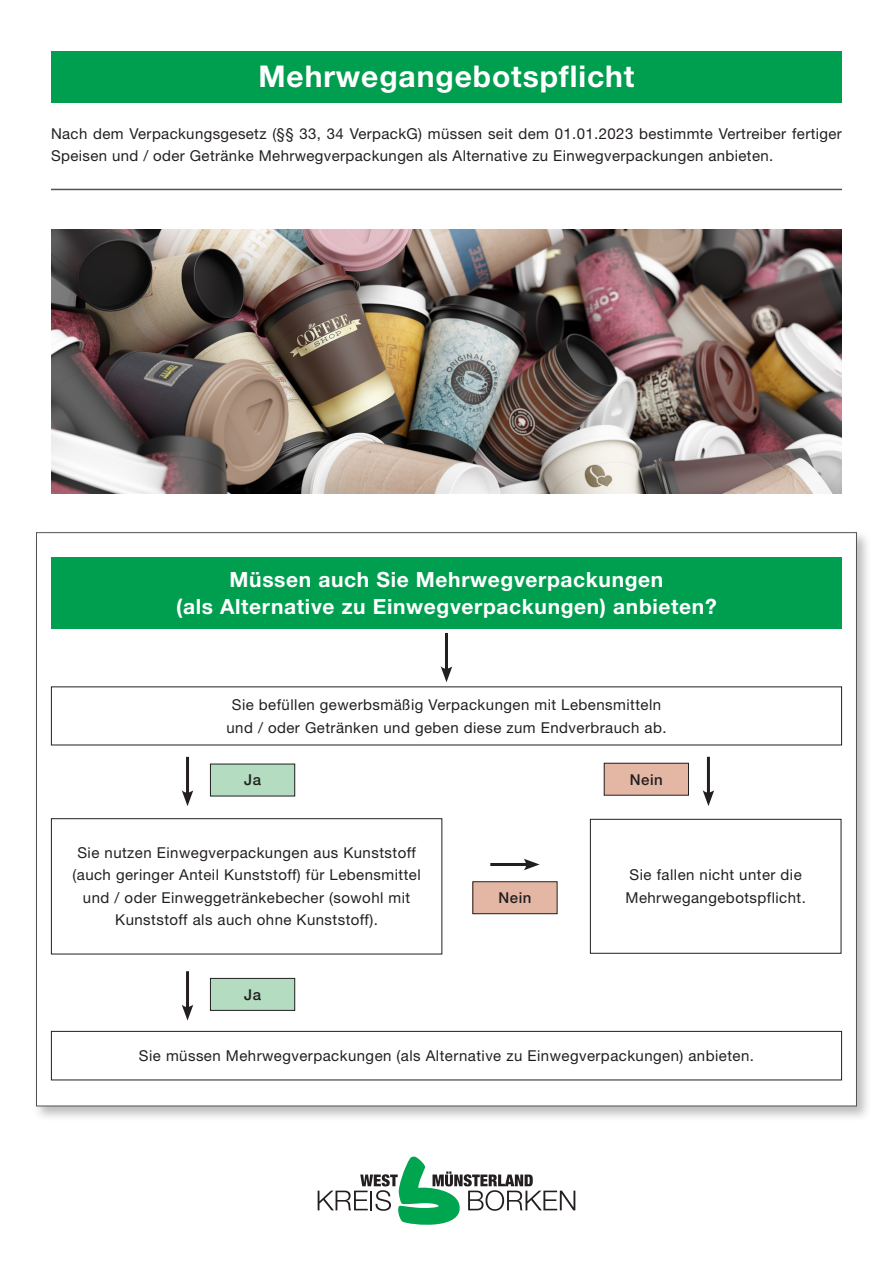
<style>
.page{position:relative;width:893px;height:1263px;background:#fff}
.page>*{position:absolute;margin:0;border:0;box-sizing:border-box;transform-origin:0 0}
.t1{font:700 30px "Helvetica Neue LT Std";letter-spacing:.03em;color:#fff}
.t2{font:700 21px "Helvetica Neue LT Std";letter-spacing:.03em;color:#fff}
.t3{font:15px/22.5px "Helvetica Neue LT Std";letter-spacing:.03em;color:#231f20}
.t4{font:500 15px "Helvetica Neue LT Std";letter-spacing:.03em;color:#231f20}
</style>
<div class="page">
<div style="left:33px;top:529px;width:839px;height:593px;background:#231f20;opacity:.3"></div>
<div style="left:36px;top:532px;width:821px;height:574px;background:#fff;border:1px solid #525255"></div>
<div style="left:51px;top:51px;width:791px;height:51px;background:#009f4f"></div>
<hr style="left:51px;top:189px;width:791px;height:1px;background:#525255">
<svg style="left:318px;top:1156px;width:257px;height:69px"></svg>
<img style="left:51px;top:230px;width:791px;height:263px">
<div style="left:590px;top:819px;width:251px;height:135px;border:1px solid #231f20"></div>
<div style="left:604px;top:763px;width:84px;height:32px;background:#e4b7a5"></div>
<div style="left:604px;top:763px;width:85px;height:32px;border:1px solid #231f20"></div>
<hr style="left:707px;top:757px;width:3px;height:39px;background:#231f20">
<svg style="left:703px;top:790px;width:11px;height:16px"></svg>
<div style="left:51px;top:557px;width:791px;height:71px;background:#009f4f"></div>
<div style="left:51px;top:818px;width:391px;height:136px;border:1px solid #231f20"></div>
<div style="left:51px;top:1031px;width:791px;height:49px;border:1px solid #231f20"></div>
<hr style="left:445px;top:633px;width:3px;height:39px;background:#231f20">
<svg style="left:441px;top:666px;width:11px;height:16px"></svg>
<div style="left:210px;top:764px;width:85px;height:32px;background:#b3dcc0"></div>
<hr style="left:186px;top:757px;width:3px;height:39px;background:#231f20">
<svg style="left:182px;top:790px;width:11px;height:16px"></svg>
<div style="left:210px;top:978px;width:85px;height:32px;background:#b3dcc0"></div>
<div style="left:210px;top:978px;width:85px;height:33px;border:1px solid #231f20"></div>
<hr style="left:186px;top:971px;width:3px;height:39px;background:#231f20">
<svg style="left:182px;top:1005px;width:11px;height:15px"></svg>
<div style="left:473px;top:882px;width:84px;height:32px;background:#e4b7a5"></div>
<div style="left:472px;top:881px;width:85px;height:33px;border:1px solid #231f20"></div>
<hr style="left:490px;top:863px;width:39px;height:3px;background:#231f20">
<svg style="left:524px;top:859px;width:16px;height:11px"></svg>
<p class="t1" style="left:258px;top:58px;width:378px">Mehrwegangebotspflicht</p>
<p class="t3" style="left:51px;top:122px;width:792px">Nach dem Verpackungsgesetz (§§ 33, 34 VerpackG) müssen seit dem 01.01.2023 bestimmte Vertreiber fertiger<br>Speisen und / oder Getränke Mehrwegverpackungen als Alternative zu Einwegverpackungen anbieten.</p>
<p class="t2" style="left:230px;top:566px;width:435px">Müssen auch Sie Mehrwegverpackungen</p>
<p class="t2" style="left:176px;top:593px;width:542px">(als Alternative zu Einwegverpackungen) anbieten?</p>
<p class="t3" style="left:226px;top:693px;width:442px;text-align:center">Sie befüllen gewerbsmäßig Verpackungen mit Lebensmitteln und / oder Getränken und geben diese zum Endverbrauch ab.</p>
<p class="t4" style="left:244px;top:771px;width:18px">Ja</p>
<p class="t3" style="left:73px;top:841px;width:350px;text-align:center">Sie nutzen Einwegverpackungen aus Kunststoff (auch geringer Anteil Kunststoff) für Lebensmittel und / oder Einweggetränkebecher (sowohl mit Kunststoff als auch ohne Kunststoff).</p>
<p class="t4" style="left:244px;top:985px;width:18px">Ja</p>
<p class="t4" style="left:499px;top:889px;width:34px">Nein</p>
<p class="t4" style="left:630px;top:770px;width:34px">Nein</p>
<p class="t3" style="left:625px;top:864px;width:182px">Sie fallen nicht unter die<br>Mehrwegangebotspflicht.</p>
<p class="t3" style="left:139px;top:1044px;width:617px">Sie müssen Mehrwegverpackungen (als Alternative zu Einwegverpackungen) anbieten.</p>
</div>
